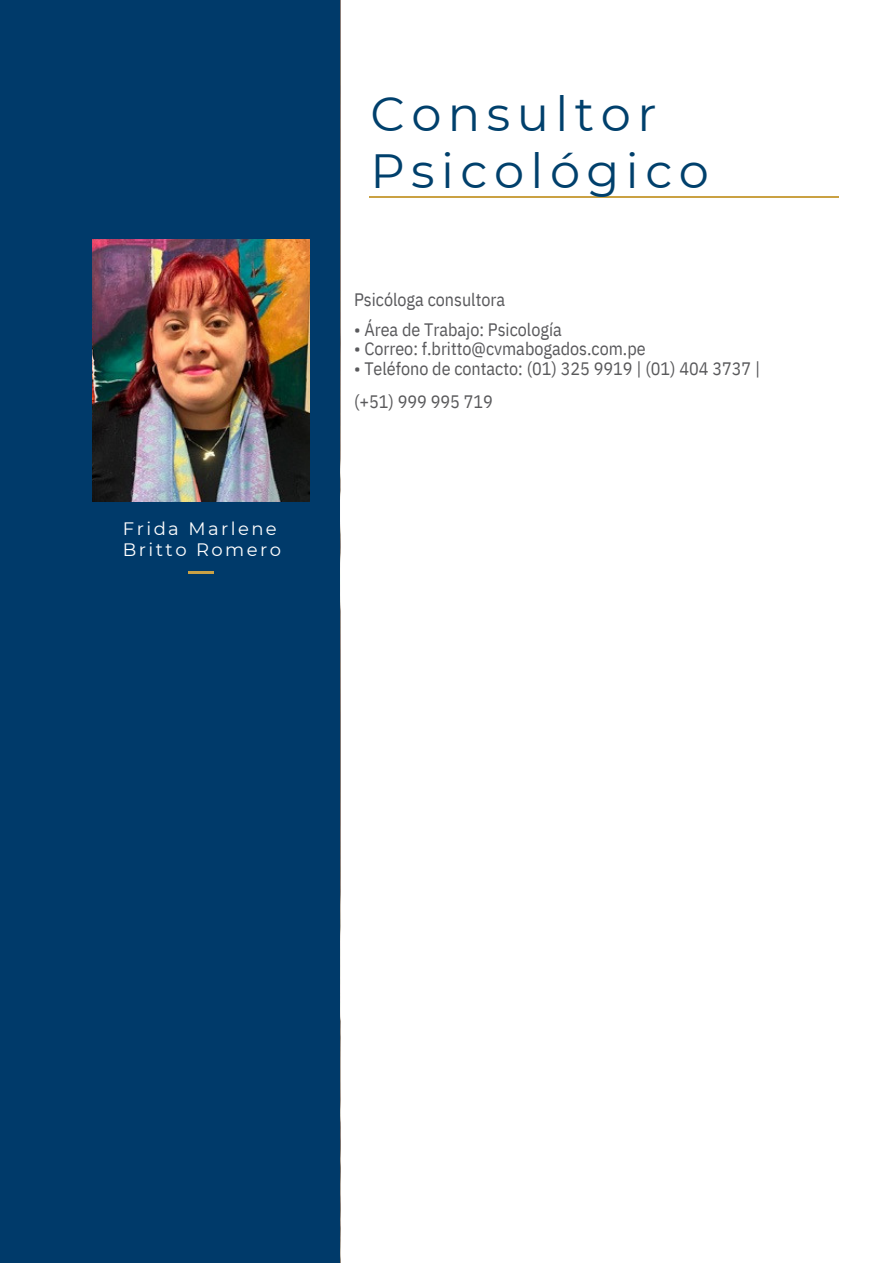
<style>
.page{position:relative;width:894px;height:1264px;background:#fff}
.page>*{position:absolute;margin:0;border:0;box-sizing:border-box;transform-origin:0 0}
.t1{font:48px/56.2px "Montserrat";letter-spacing:.135em;color:#00406c}
.t2{font:18px "IBM Plex Sans Cond";color:#59595c}
.t3{font:18px "IBM Plex Sans Cond";color:#59595b}
.t4{font:18px/20.2px "Montserrat";letter-spacing:.135em;color:#fff}
</style>
<div class="page">
<hr style="left:369px;top:196px;width:469px;height:2px;background:#caa143">
<div style="left:0;top:0;width:339px;height:1262px;background:#003a6a"></div>
<hr style="left:188px;top:571px;width:25px;height:2px;background:#caa145">
<img style="left:92px;top:239px;width:217px;height:262px">
<p class="t4" style="left:123px;top:518px;width:159px">Frida Marlene<br>Britto Romero</p>
<p class="t1" style="left:370px;top:86px;width:340px">Consultor<br>Psicológico</p>
<h1 class="t2" style="left:354px;top:287px;width:152px">Psicóloga consultora</h1>
<p class="t2" style="left:354px;top:317px;width:209px">• Área de Trabajo: Psicología</p>
<p class="t2" style="left:354px;top:336px;width:293px">• Correo: f.britto@cvmabogados.com.pe</p>
<p class="t3" style="left:354px;top:357px;width:407px">• Teléfono de contacto: (01) 325 9919 | (01) 404 3737 |</p>
<p class="t3" style="left:354px;top:389px;width:140px">(+51) 999 995 719</p>
</div>
